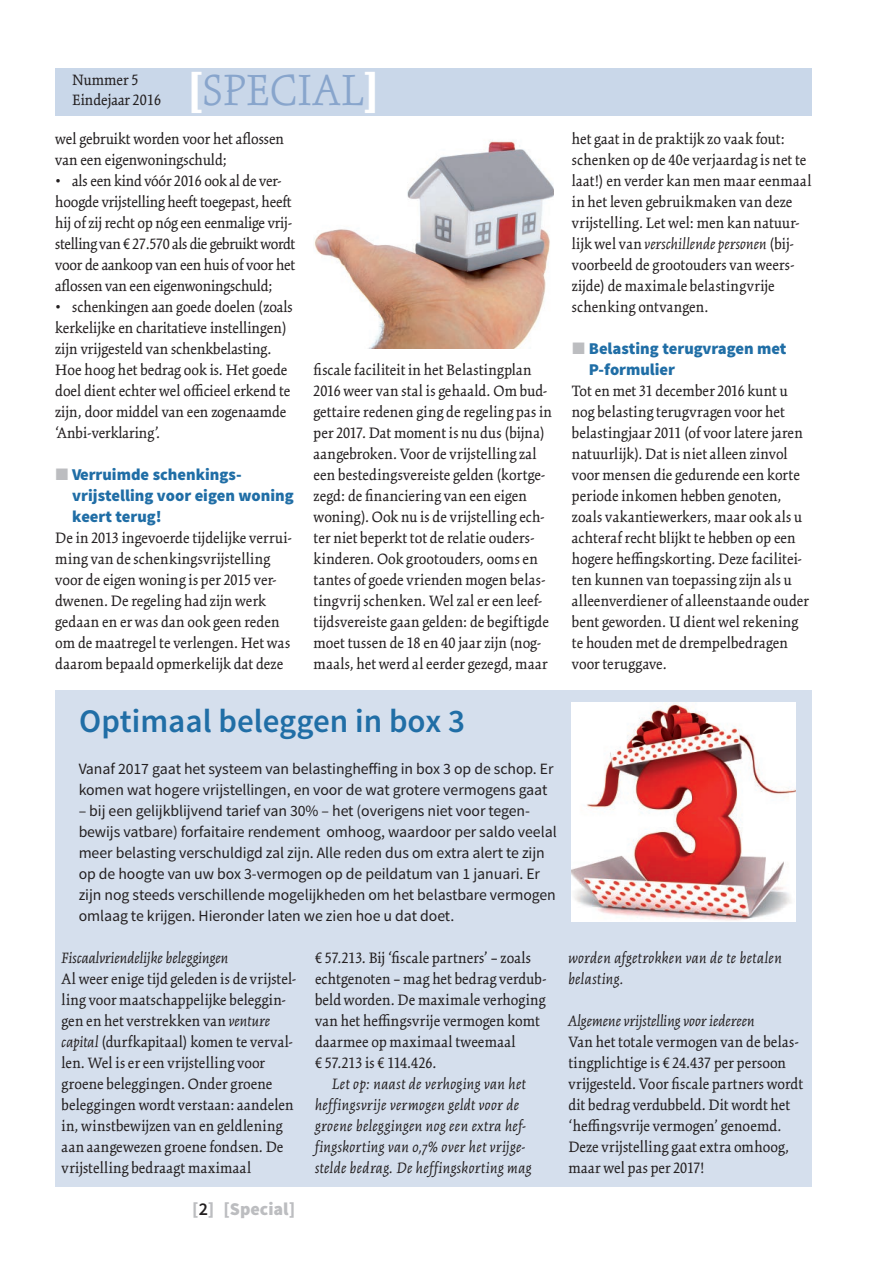
<style>
.page{position:relative;width:893px;height:1263px;background:#fff}
.page>*{position:absolute;margin:0;border:0;box-sizing:border-box;transform-origin:0 0}
.t1{font:300 48px "Kinesis Std";color:#88a5cc}
.t2{font:600 33px "Source Sans Pro";color:#206ea6}
.t3{font:900 18px "Source Sans Pro";color:#bcbdc0}
.t4{font:16.5px/21px "Kinesis Std";letter-spacing:.005em;color:#231f20}
.t5{font:italic 16.5px/21px "Kinesis Std";letter-spacing:.02em;color:#231f20}
.t6{font:900 16.5px/21px "Source Sans Pro";color:#206ea6}
.t7{font:italic 16.5px "Kinesis Std";color:#231f20}
.t8{font:15.75px/21px "Source Sans Pro";letter-spacing:-.005em;color:#231f20}
.s1{font-weight:900;color:#fff}
.s2{font-family:"Mathematical Pi Six";font-weight:400;color:#bcbdc0}
.s3{font-style:italic}
.s4{font-weight:600;color:#231f20}
</style>
<div class="page">
<div style="left:55px;top:68px;width:757px;height:47px;background:#c9d7e9"></div>
<div style="left:55px;top:690px;width:757px;height:496px;background:#d5dfed"></div>
<img style="left:314px;top:140px;width:240px;height:209px">
<img style="left:572px;top:702px;width:223px;height:219px">
<p class="t4" style="left:72px;top:70px;width:90px;line-height:19.8px">Nummer 5<br>Eindejaar 2016</p>
<h1 class="t1" style="left:187px;top:63px;width:194px"><span class="s1">[</span>SPECIAL<span class="s1">]</span></h1>
<p class="t4" style="left:55px;top:128px;width:230px">wel gebruikt worden voor het aflossen van een eigenwoningschuld;</p>
<p class="t4" style="left:55px;top:170px;width:242px">• als een kind vóór 2016 ook al de ver&shy;hoogde vrijstelling heeft toegepast, heeft hij of zij recht op nóg een eenmalige vrij&shy;stelling van € 27.570 als die gebruikt wordt voor de aankoop van een huis of voor het aflossen van een eigenwoningschuld;</p>
<p class="t4" style="left:55px;top:296px;width:239px">• schenkingen aan goede doelen (zoals kerkelijke en charitatieve instellingen) zijn vrijgesteld van schenkbelasting.<br>Hoe hoog het bedrag ook is. Het goede doel dient echter wel officieel erkend te zijn, door middel van een zogenaamde ‘Anbi-verklaring’.</p>
<p class="t6" style="left:72px;top:465px;width:223px;text-indent:-17px"><span class="s2">J</span> Verruimde schenkings&shy;vrijstelling voor eigen woning keert terug!</p>
<p class="t4" style="left:55px;top:527px;width:238px">De in 2013 ingevoerde tijdelijke verrui&shy;ming van de schenkingsvrijstelling voor de eigen woning is per 2015 ver&shy;dwenen. De regeling had zijn werk gedaan en er was dan ook geen reden om de maatregel te verlengen. Het was daarom bepaald opmerkelijk dat deze</p>
<p class="t4" style="left:314px;top:359px;width:240px">fiscale faciliteit in het Belastingplan 2016 weer van stal is gehaald. Om bud&shy;gettaire redenen ging de regeling pas in per 2017. Dat moment is nu dus (bijna) aangebroken. Voor de vrijstelling zal een bestedingsvereiste gelden (kortge&shy;zegd: de financiering van een eigen woning). Ook nu is de vrijstelling ech&shy;ter niet beperkt tot de relatie ouders&shy;kinderen. Ook grootouders, ooms en tantes of goede vrienden mogen belas&shy;tingvrij schenken. Wel zal er een leef&shy;tijdsvereiste gaan gelden: de begiftigde moet tussen de 18 en 40 jaar zijn (nog&shy;maals, het werd al eerder gezegd, maar</p>
<p class="t4" style="left:572px;top:129px;width:241px">het gaat in de praktijk zo vaak fout: schenken op de 40e verjaardag is net te laat!) en verder kan men maar eenmaal in het leven gebruikmaken van deze vrijstelling. Let wel: men kan natuur&shy;lijk wel van <span class="s3">verschillende personen</span> (bij&shy;voorbeeld de grootouders van weers&shy;zijde) de maximale belastingvrije schenking ontvangen.</p>
<p class="t6" style="left:589px;top:339px;width:199px;text-indent:-17px"><span class="s2">J</span> Belasting terugvragen met<br>P-formulier</p>
<p class="t4" style="left:572px;top:381px;width:239px">Tot en met 31 december 2016 kunt u nog belasting terugvragen voor het belastingjaar 2011 (of voor latere jaren natuurlijk). Dat is niet alleen zinvol voor mensen die gedurende een korte periode inkomen hebben genoten, zoals vakantiewerkers, maar ook als u achteraf recht blijkt te hebben op een hogere heffingskorting. Deze facilitei&shy;ten kunnen van toepassing zijn als u alleenverdiener of alleenstaande ouder bent geworden. U dient wel rekening te houden met de drempelbedragen voor teruggave.</p>
<h2 class="t2" style="left:79px;top:700px;width:387px">Optimaal beleggen in box 3</h2>
<p class="t8" style="left:79px;top:759px;width:476px">Vanaf 2017 gaat het systeem van belastingheffing in box 3 op de schop. Er komen wat hogere vrijstellingen, en voor de wat grotere vermogens gaat</p>
<p class="t8" style="left:79px;top:801px;width:479px">– bij een gelijkblijvend tarief van 30% – het (overigens niet voor tegen&shy;bewijs vatbare) forfaitaire rendement omhoog, waardoor per saldo veelal meer belasting verschuldigd zal zijn. Alle reden dus om extra alert te zijn op de hoogte van uw box 3-vermogen op de peildatum van 1 januari. Er zijn nog steeds verschillende mogelijkheden om het belastbare vermogen omlaag te krijgen. Hieronder laten we zien hoe u dat doet.</p>
<p class="t7" style="left:62px;top:949px;width:168px">Fiscaalvriendelijke beleggingen</p>
<p class="t4" style="left:62px;top:968px;width:236px">Al weer enige tijd geleden is de vrijstel&shy;ling voor maatschappelijke beleggin&shy;gen en het verstrekken van <span class="s3">venture capital</span> (durfkapitaal) komen te verval&shy;len. Wel is er een vrijstelling voor groene beleggingen. Onder groene beleggingen wordt verstaan: aandelen in, winstbewijzen van en geldlening aan aangewezen groene fondsen. De vrijstelling bedraagt maximaal</p>
<p class="t4" style="left:315px;top:947px;width:233px">€ 57.213. Bij ‘fiscale partners’ – zoals echtgenoten – mag het bedrag verdub&shy;beld worden. De maximale verhoging van het heffingsvrije vermogen komt daarmee op maximaal tweemaal<br>€ 57.213 is € 114.426.</p>
<p class="t5" style="left:315px;top:1073px;width:218px;text-indent:17px">Let op: naast de verhoging van het heffingsvrije vermogen geldt voor de groene beleggingen nog een extra hef&shy;fingskorting van 0,7% over het vrijge&shy;stelde bedrag. De heffingskorting mag</p>
<p class="t3" style="left:192px;top:1197px;width:104px">[<span class="s4">2</span>] [Special]</p>
<p class="t5" style="left:568px;top:947px;width:215px">worden afgetrokken van de te betalen belasting.</p>
<p class="t7" style="left:568px;top:1012px;width:188px">Algemene vrijstelling voor iedereen</p>
<p class="t4" style="left:568px;top:1031px;width:236px">Van het totale vermogen van de belas&shy;tingplichtige is € 24.437 per persoon vrijgesteld. Voor fiscale partners wordt dit bedrag verdubbeld. Dit wordt het ‘heffingsvrije vermogen’ genoemd.<br>Deze vrijstelling gaat extra omhoog, maar wel pas per 2017!</p>
</div>
